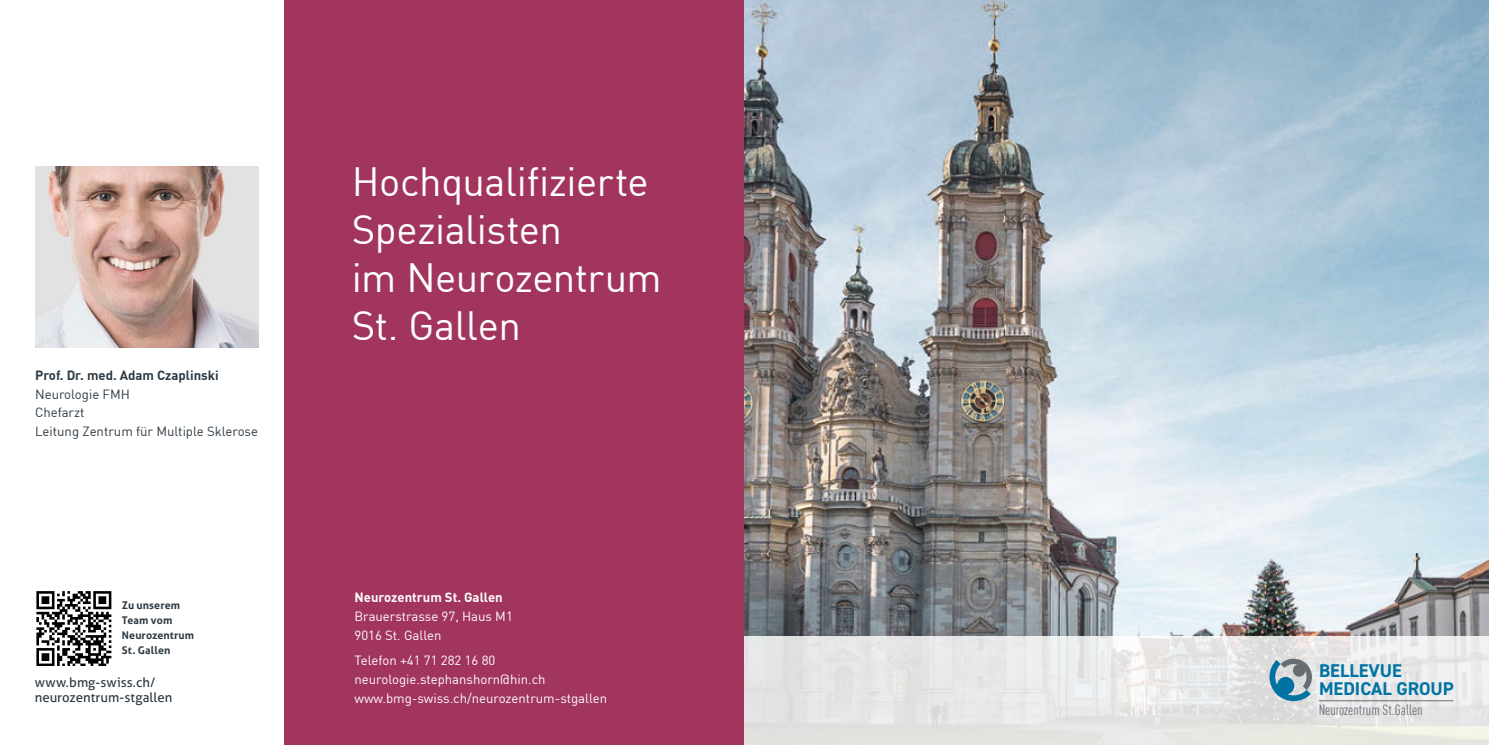
<style>
.page{position:relative;width:1489px;height:745px;background:#fff}
.page>*{position:absolute;margin:0;border:0;box-sizing:border-box;transform-origin:0 0}
.t1{font:40px/48px "DINOT";letter-spacing:-.015em;color:#fff}
.t2{font:700 18.5px/18.2px "DIN2014";color:#0073a3}
.t3{font:condensed 14.62px "DINOT";color:#676c72}
.t4{font:13.12px/18.8px "DINOT";color:#fff}
.t5{font:13.12px/18.8px "DINOT";color:#2d3a44}
.t6{font:13.12px/15px "Aller";letter-spacing:.005em;color:#2d3a44}
.t7{font:700 13.12px "DINOT";color:#2d3a44}
.t8{font:700 13.12px "DINOT";color:#fff}
.t9{font:700 10.62px/15px "Aller";letter-spacing:.015em;color:#2d3a44}
</style>
<div class="page">
<div style="left:283px;top:0;width:461px;height:744px;background:#a1355d"></div>
<img style="left:744px;top:0;width:744px;height:635px">
<svg style="left:744px;top:635px;width:744px;height:109px;background:#e5e6e5"></svg>
<svg style="left:1269px;top:658px;width:42px;height:42px"></svg>
<div style="left:1292px;top:663px;width:13px;height:13px;background:#676c72;border-radius:50%"></div>
<div style="left:1276px;top:676px;width:18px;height:18px;background:#0073a3;border-radius:50%"></div>
<hr style="left:1318px;top:700px;width:135px;height:1px;background:#676c72">
<img style="left:35px;top:166px;width:224px;height:181px">
<div style="left:34px;top:588px;width:80px;height:77px;background:linear-gradient(to bottom,#fff,#fff)"></div>
<svg style="left:36px;top:590px;width:75px;height:75px"></svg>
<p class="t7" style="left:35px;top:364px;width:185px">Prof. Dr. med. Adam Czaplinski</p>
<p class="t5" style="left:35px;top:383px;width:224px">Neurologie FMH<br>Chefarzt<br>Leitung Zentrum für Multiple Sklerose</p>
<p class="t9" style="left:122px;top:596px;width:74px">Zu unserem<br>Team vom<br>Neurozentrum<br>St. Gallen</p>
<p class="t6" style="left:35px;top:674px;width:139px">www.bmg-swiss.ch/ neurozentrum-stgallen</p>
<h1 class="t1" style="left:352px;top:153px;width:311px">Hochqualifizierte<br>Spezialisten<br>im Neurozentrum<br>St. Gallen</h1>
<p class="t8" style="left:354px;top:586px;width:150px">Neurozentrum St. Gallen</p>
<p class="t4" style="left:354px;top:605px;width:160px">Brauerstrasse 97, Haus M1<br>9016 St. Gallen</p>
<p class="t4" style="left:354px;top:649px;width:254px">Telefon +41 71 282 16 80 neurologie.stephanshorn@hin.ch www.bmg-swiss.ch/neurozentrum-stgallen</p>
<h2 class="t2" style="left:1318px;top:660px;width:136px">BELLEVUE<br>MEDICAL GROUP</h2>
<p class="t3" style="left:1318px;top:699px;width:105px">Neurozentrum St.Gallen</p>
</div>
